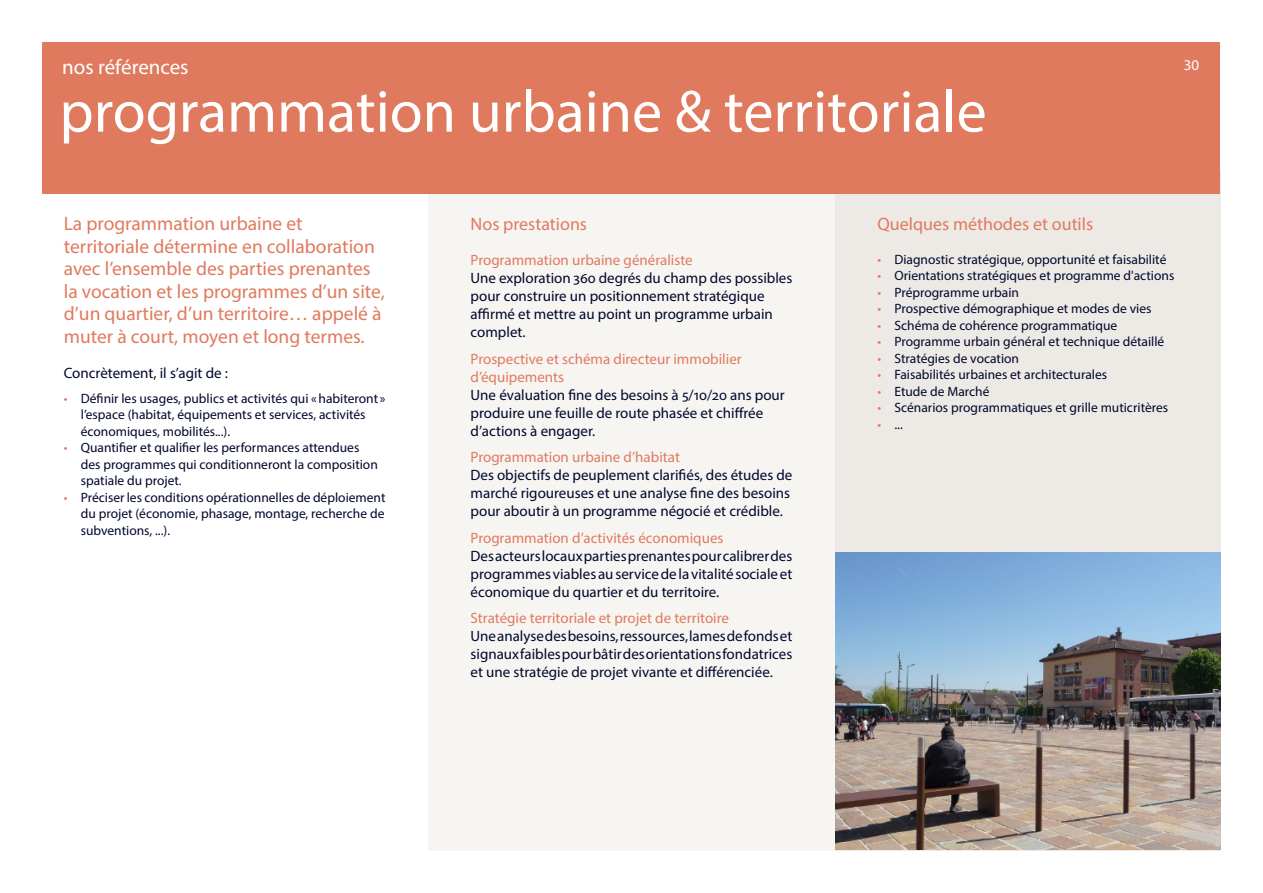
<style>
.page{position:relative;width:1263px;height:893px;background:#fff}
.page>*{position:absolute;margin:0;border:0;box-sizing:border-box;transform-origin:0 0}
.grand_titre_de_page{font:60px "Myriad Pro";color:#fff}
.grand_titre_de_page-2{font:21px "Myriad Pro";color:#fff}
.chapeau{font:19.5px/22.5px "Myriad Pro";color:#e07a5f}
.titre_de_colonne{font:18px "Myriad Pro";color:#e07a5f}
.paragraphe_labeur{font:15px/18px "Myriad Pro";color:#00072d}
.intertitre_de_colonne{font:15px/18px "Myriad Pro";color:#e07a5f}
.t1{font:15px "Myriad Pro";color:#fff}
.t2{font:13.5px/16.5px "Myriad Pro";color:#00072d}
.s1{color:#e07a5f}
</style>
<div class="page">
<div style="left:428px;top:170px;width:407px;height:680px;background:#f7f5f2"></div>
<div style="left:835px;top:170px;width:385px;height:680px;background:#ede9e5"></div>
<img style="left:835px;top:553px;width:385px;height:297px">
<div style="left:43px;top:43px;width:1177px;height:151px;background:#e07a5f"></div>
<p class="grand_titre_de_page-2" style="left:62px;top:54px;width:128px">nos références</p>
<p class="grand_titre_de_page" style="left:60px;top:75px;width:929px">programmation urbaine &amp; territoriale</p>
<p class="t1" style="left:1184px;top:55px;width:17px">30</p>
<p class="chapeau" style="left:64px;top:212px;width:322px">La programmation urbaine et territoriale détermine en collaboration avec l’ensemble des parties prenantes la vocation et les programmes d’un site, d’un quartier, d’un territoire… appelé à muter à court, moyen et long termes.</p>
<p class="paragraphe_labeur" style="left:64px;top:363px;width:166px">Concrètement, il s’agit de :</p>
<p class="t2" style="left:81px;top:390px;width:306px;text-indent:-17px"><span class="s1">•</span> Définir les usages, publics et activités qui «habiteront » l’espace (habitat, équipements et services, activités économiques, mobilités...).</p>
<p class="t2" style="left:81px;top:439px;width:299px;text-indent:-17px"><span class="s1">•</span> Quantifier et qualifier les performances attendues des programmes qui conditionneront la composition spatiale du projet.</p>
<p class="t2" style="left:81px;top:489px;width:306px;text-align:justify;text-indent:-17px"><span class="s1">•</span> Préciser les conditions opérationnelles de déploiement du projet (économie, phasage, montage, recherche de subventions, ...).</p>
<p class="titre_de_colonne" style="left:471px;top:213px;width:118px">Nos prestations</p>
<p class="intertitre_de_colonne" style="left:471px;top:251px;width:224px">Programmation urbaine généraliste</p>
<p class="paragraphe_labeur" style="left:471px;top:269px;width:323px">Une exploration 360 degrés du champ des possibles pour construire un positionnement stratégique affirmé et mettre au point un programme urbain complet.</p>
<p class="intertitre_de_colonne" style="left:471px;top:350px;width:273px">Prospective et schéma directeur immobilier d’équipements</p>
<p class="paragraphe_labeur" style="left:471px;top:386px;width:316px">Une évaluation fine des besoins à 5/10/20 ans pour produire une feuille de route phasée et chiffrée d’actions à engager.</p>
<p class="intertitre_de_colonne" style="left:471px;top:448px;width:211px">Programmation urbaine d’habitat</p>
<p class="paragraphe_labeur" style="left:471px;top:466px;width:323px">Des objectifs de peuplement clarifiés, des études de marché rigoureuses et une analyse fine des besoins pour aboutir à un programme négocié et crédible.</p>
<p class="intertitre_de_colonne" style="left:471px;top:529px;width:254px">Programmation d’activités économiques</p>
<p class="paragraphe_labeur" style="left:471px;top:547px;width:323px;text-align:justify">Des acteurs locaux parties prenantes pour calibrer des programmes viables au service de la vitalité sociale et économique du quartier et du territoire.</p>
<p class="intertitre_de_colonne" style="left:471px;top:609px;width:260px">Stratégie territoriale et projet de territoire</p>
<p class="paragraphe_labeur" style="left:471px;top:627px;width:323px;text-align:justify">Une analyse des besoins, ressources, lames de fonds et signaux faibles pour bâtir des orientations fondatrices et une stratégie de projet vivante et différenciée.</p>
<p class="titre_de_colonne" style="left:877px;top:213px;width:217px">Quelques méthodes et outils</p>
<p class="t2" style="left:877px;top:251px;width:290px"><span class="s1">•</span> Diagnostic stratégique, opportunité et faisabilité</p>
<p class="t2" style="left:877px;top:267px;width:298px"><span class="s1">•</span> Orientations stratégiques et programme d'actions</p>
<p class="t2" style="left:877px;top:284px;width:143px"><span class="s1">•</span> Préprogramme urbain</p>
<p class="t2" style="left:877px;top:300px;width:276px"><span class="s1">•</span> Prospective démographique et modes de vies</p>
<p class="t2" style="left:877px;top:317px;width:241px"><span class="s1">•</span> Schéma de cohérence programmatique</p>
<p class="t2" style="left:877px;top:333px;width:288px"><span class="s1">•</span> Programme urbain général et technique détaillé</p>
<p class="t2" style="left:877px;top:350px;width:143px"><span class="s1">•</span> Stratégies de vocation</p>
<p class="t2" style="left:877px;top:366px;width:231px"><span class="s1">•</span> Faisabilités urbaines et architecturales</p>
<p class="t2" style="left:877px;top:383px;width:114px"><span class="s1">•</span> Etude de Marché</p>
<p class="t2" style="left:877px;top:399px;width:292px"><span class="s1">•</span> Scénarios programmatiques et grille muticritères</p>
<p class="t2" style="left:877px;top:416px;width:27px"><span class="s1">•</span> ...</p>
</div>
